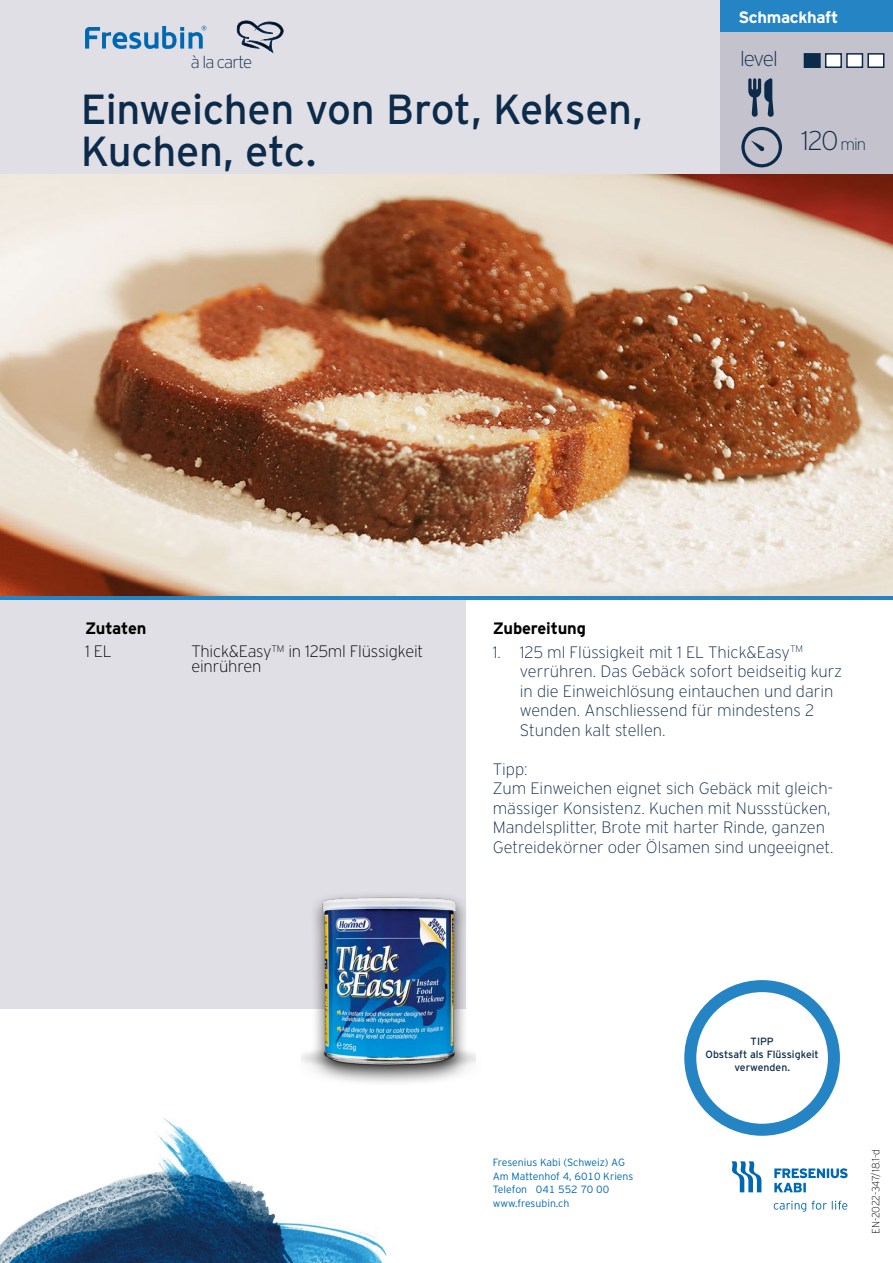
<style>
.page{position:relative;width:893px;height:1263px;background:#fff}
.page>*{position:absolute;margin:0;border:0;box-sizing:border-box;transform-origin:0 0}
.t1{font:42px/42px "Interstate";letter-spacing:-.01em;color:#0c2a49}
.t2{font:200 27px "Interstate";color:#0c2a49}
.t3{font:200 21px "Interstate";letter-spacing:-.06em;color:#0c2a49}
.t4{font:200 16.95px "Interstate";letter-spacing:-.05em;color:#0c2a49}
.t5{font:200 16.5px/19.5px "Interstate";color:#0c2a49}
.t6{font:200 16.5px/15px "Interstate";letter-spacing:-.01em;color:#000}
.t7{font:700 16.5px "Interstate";letter-spacing:-.01em;color:#000}
.t8{font:700 16.5px "Interstate OT";letter-spacing:-.02em;color:#fff}
.t9{font:300 10.5px/13.5px "Interstate OT";color:#0068b2}
.t10{font:10.5px/12.6px "Interstate";color:#0c2a49;text-align:center}
.t11{font:200 10.5px "Interstate";letter-spacing:-.02em;color:#000}
.s1{font-size:16.5px}
</style>
<div class="page">
<div style="left:0;top:434px;width:465px;height:574px;background:#e0dfe5"></div>
<div style="left:0;top:0;width:893px;height:183px;background:#e0dfe5"></div>
<div style="left:721px;top:0;width:172px;height:183px;background:#c3c2cd"></div>
<svg style="left:741px;top:127px;width:41px;height:40px"></svg>
<svg style="left:748px;top:78px;width:26px;height:39px"></svg>
<div style="left:721px;top:0;width:172px;height:32px;background:#2484c4"></div>
<svg style="left:236px;top:20px;width:48px;height:34px"></svg>
<svg style="left:85px;top:26px;width:121px;height:23px"></svg>
<svg style="left:731px;top:1161px;width:30px;height:31px"></svg>
<svg style="left:774px;top:1168px;width:74px;height:24px"></svg>
<svg style="left:774px;top:1201px;width:73px;height:11px"></svg>
<div style="left:0;top:548px;width:893px;height:51px;background:linear-gradient(to right,#2484c4,#2484c4)"></div>
<img style="left:0;top:1118px;width:387px;height:145px">
<div style="left:804px;top:53px;width:17px;height:15px;background:#0c2a49;border:2px solid #0c2a49"></div>
<div style="left:684px;top:980px;width:156px;height:156px;border:12px solid #2484c4;border-radius:50%"></div>
<div style="left:825px;top:53px;width:17px;height:15px;background:#fff;border:2px solid #0c2a49"></div>
<div style="left:846px;top:53px;width:17px;height:15px;background:#fff;border:2px solid #0c2a49"></div>
<div style="left:867px;top:53px;width:17px;height:15px;background:#fff;border:2px solid #0c2a49"></div>
<div style="left:293px;top:890px;width:194px;height:198px;background:#000;opacity:.75"></div>
<img style="left:302px;top:876px;width:174px;height:212px">
<img style="left:0;top:175px;width:893px;height:420px">
<p class="t8" style="left:739px;top:7px;width:101px">Schmackhaft</p>
<p class="t4" style="left:191px;top:53px;width:63px">à la carte</p>
<p class="t3" style="left:740px;top:48px;width:39px">level</p>
<h1 class="t1" style="left:81px;top:88px;width:564px">Einweichen von Brot, Keksen,<br>Kuchen, etc.</h1>
<h2 class="t2" style="left:801px;top:126px;width:67px">120 <span class="s1">min</span></h2>
<p class="t7" style="left:85px;top:619px;width:63px">Zutaten</p>
<p class="t6" style="left:85px;top:644px;width:28px">1 EL</p>
<p class="t6" style="left:191px;top:644px;width:234px">Thick&amp;Easy<sup>TM</sup> in 125ml Flüssigkeit einrühren</p>
<p class="t7" style="left:493px;top:619px;width:95px">Zubereitung</p>
<p class="t5" style="left:520px;top:642px;width:324px;text-indent:-27px">1. 125 ml Flüssigkeit mit 1 EL Thick&amp;Easy<sup>TM </sup>verrühren. Das Gebäck sofort beidseitig kurz in die Einweichlösung eintauchen und darin wenden. Anschliessend für mindestens 2<br>Stunden kalt stellen.</p>
<p class="t5" style="left:493px;top:759px;width:342px">Tipp:<br>Zum Einweichen eignet sich Gebäck mit gleich&shy;mässiger Konsistenz. Kuchen mit Nussstücken, Mandelsplitter, Brote mit harter Rinde, ganzen Getreidekörner oder Ölsamen sind ungeeignet.</p>
<p class="t9" style="left:493px;top:1156px;width:142px">Fresenius Kabi (Schweiz) AG<br>Am Mattenhof 4, 6010 Kriens<br>Telefon 041 552 70 00 www.fresubin.ch</p>
<p class="t10" style="left:706px;top:1035px;width:115px">TIPP<br>Obstsaft als Flüssigkeit verwenden.</p>
<p class="t11" style="left:870px;top:1234px;width:87px;rotate:-90deg">EN-2022-347/18.1-d</p>
</div>
